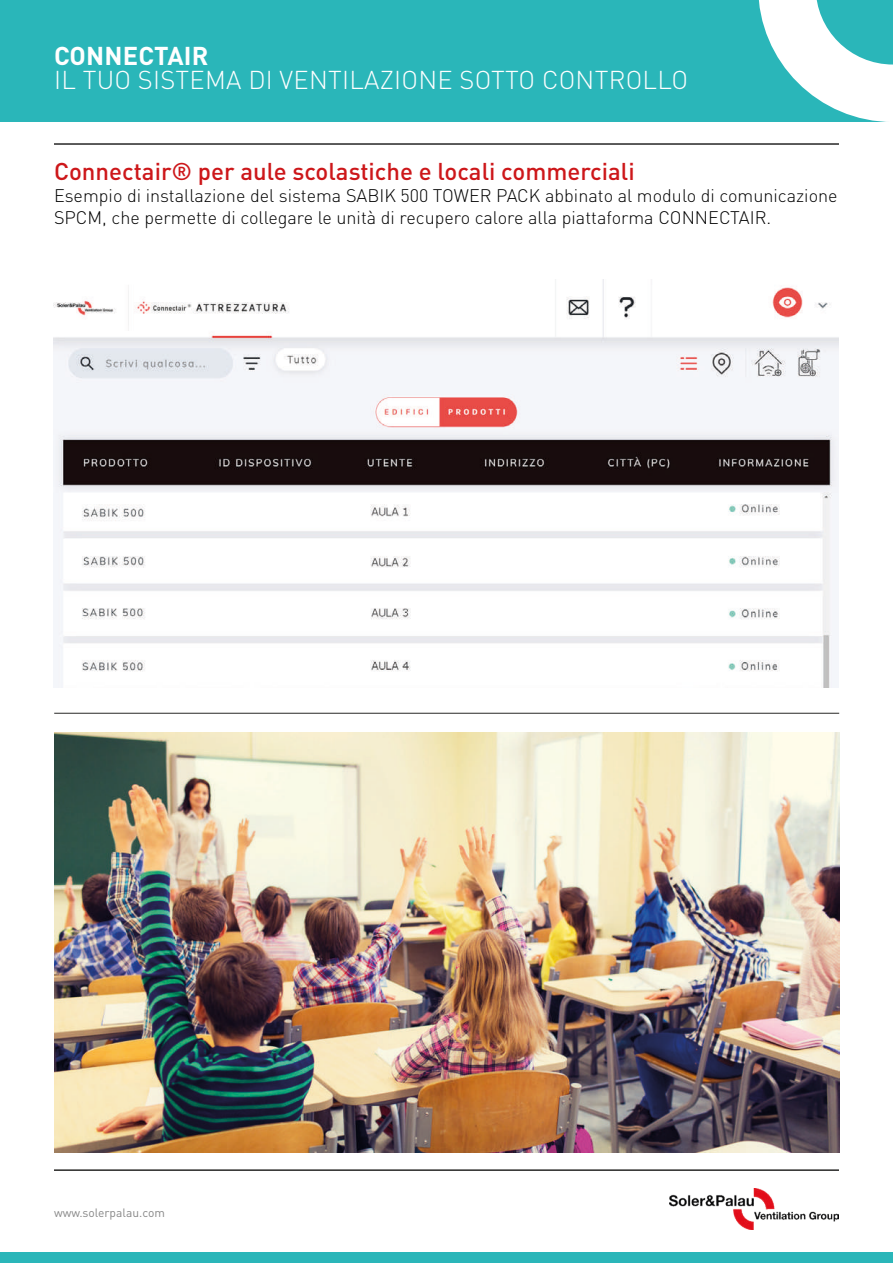
<style>
.page{position:relative;width:893px;height:1263px;background:#fff}
.page>*{position:absolute;margin:0;border:0;box-sizing:border-box;transform-origin:0 0}
.t1{font:300 25.5px "DIN Pro";letter-spacing:.01em;color:#fff}
.t2{font:700 25.5px "DIN Pro";letter-spacing:.01em;color:#fff}
.t3{font:500 24px "DIN Pro";color:#cd171a}
.t4{font:300 18px/21.6px "DIN Pro";color:#000}
.t5{font:12px "DIN Pro";color:#878787}
</style>
<div class="page">
<hr style="left:54px;top:1169px;width:785px;height:2px;background:#272726">
<img style="left:669px;top:1188px;width:170px;height:41px">
<div style="left:0;top:0;width:893px;height:122px;background:#2ab6b9"></div>
<svg style="left:759px;top:0;width:134px;height:122px"></svg>
<hr style="left:54px;top:143px;width:785px;height:2px;background:#272726">
<div style="left:0;top:1252px;width:893px;height:11px;background:#2ab6b9"></div>
<img style="left:54px;top:279px;width:785px;height:408px">
<img style="left:54px;top:733px;width:785px;height:419px">
<hr style="left:54px;top:713px;width:785px;height:1px;background:#272726">
<h1 class="t2" style="left:54px;top:38px;width:156px">CONNECTAIR</h1>
<h1 class="t1" style="left:54px;top:62px;width:636px">IL TUO SISTEMA DI VENTILAZIONE SOTTO CONTROLLO</h1>
<h2 class="t3" style="left:54px;top:155px;width:582px">Connectair® per aule scolastiche e locali commerciali</h2>
<p class="t4" style="left:54px;top:184px;width:785px">Esempio di installazione del sistema SABIK 500 TOWER PACK abbinato al modulo di comunicazione<br>SPCM, che permette di collegare le unità di recupero calore alla piattaforma CONNECTAIR.</p>
<p class="t5" style="left:54px;top:1205px;width:112px">www.solerpalau.com</p>
</div>
